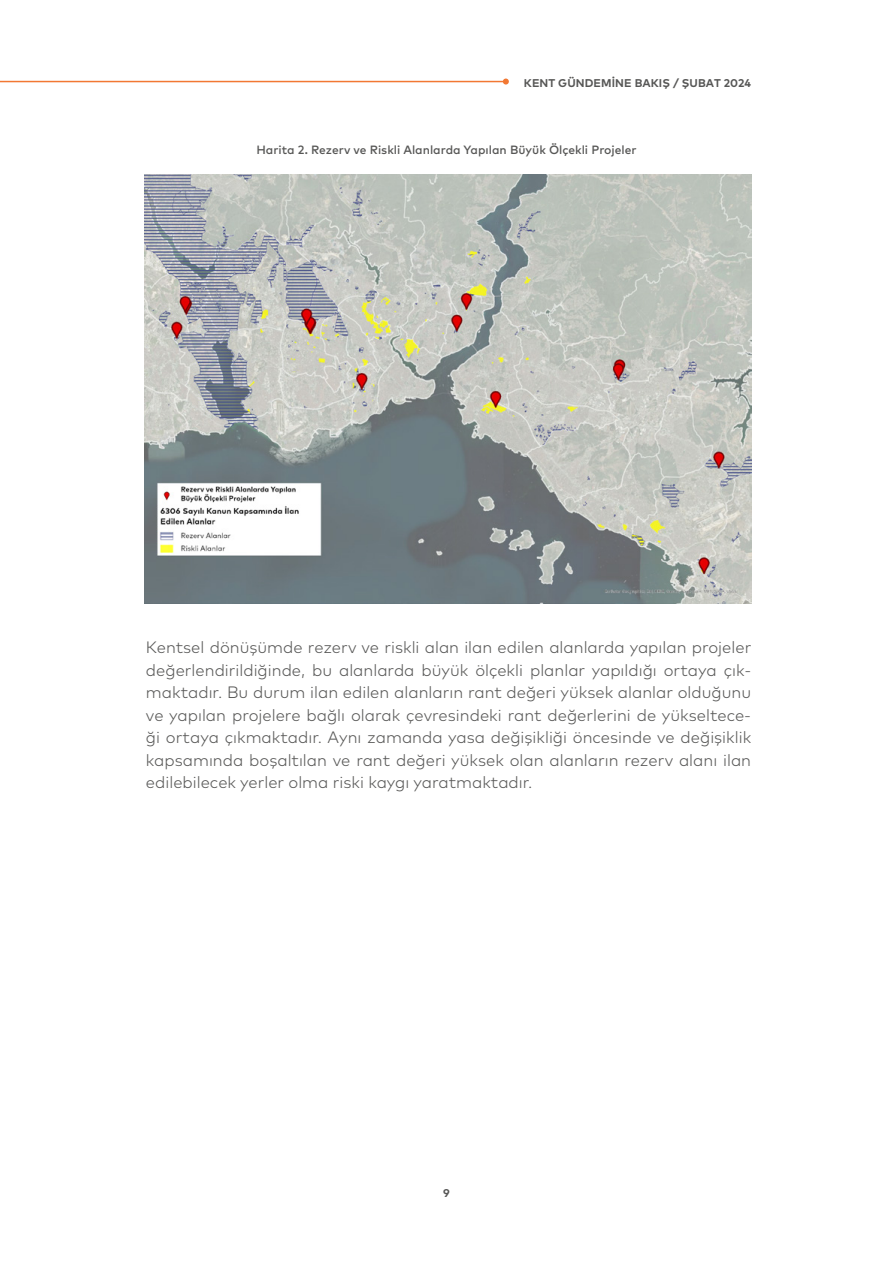
<style>
.page{position:relative;width:893px;height:1263px;background:#fff}
.page>*{position:absolute;margin:0;border:0;box-sizing:border-box;transform-origin:0 0}
.t1{font:300 16.5px/22.5px "Mark Pro";color:#575756;text-align:justify}
.t2{font:500 12px "Mark Pro";color:#575756}
.t3{font:700 11.25px "Mark Pro";letter-spacing:.01em;color:#575756}
</style>
<div class="page">
<hr style="left:0;top:81px;width:506px;height:1px;background:#f27833">
<svg style="left:503px;top:79px;width:6px;height:6px"></svg>
<img style="left:145px;top:175px;width:606px;height:429px">
<p class="t3" style="left:524px;top:74px;width:229px">KENT GÜNDEMİNE BAKIŞ / ŞUBAT 2024</p>
<p class="t2" style="left:256px;top:141px;width:382px">Harita 2. Rezerv ve Riskli Alanlarda Yapılan Büyük Ölçekli Projeler</p>
<p class="t1" style="left:146px;top:635px;width:607px">Kentsel dönüşümde rezerv ve riskli alan ilan edilen alanlarda yapılan projeler değerlendirildiğinde, bu alanlarda büyük ölçekli planlar yapıldığı ortaya çık&shy;maktadır. Bu durum ilan edilen alanların rant değeri yüksek alanlar olduğunu ve yapılan projelere bağlı olarak çevresindeki rant değerlerini de yükseltece&shy;ği ortaya çıkmaktadır. Aynı zamanda yasa değişikliği öncesinde ve değişiklik kapsamında boşaltılan ve rant değeri yüksek olan alanların rezerv alanı ilan edilebilecek yerler olma riski kaygı yaratmaktadır.</p>
<p class="t3" style="left:443px;top:1185px;width:8px">9</p>
</div>
